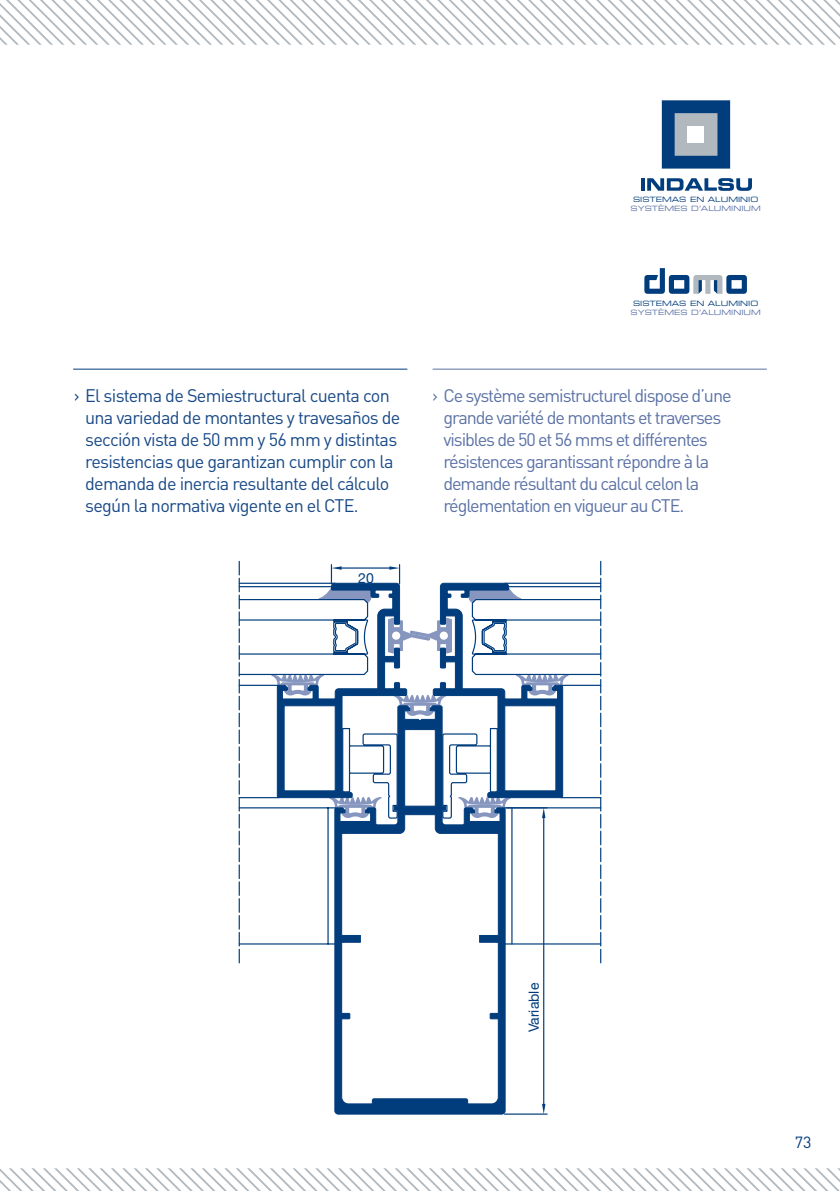
<style>
.page{position:relative;width:840px;height:1191px;background:#fff}
.page>*{position:absolute;margin:0;border:0;box-sizing:border-box;transform-origin:0 0}
.t1{font:18px/22px "DIN";letter-spacing:-.04em;color:#184987}
.t2{font:18px/22px "DIN";letter-spacing:-.06em;color:#5b72a6}
.t3{font:16px "DIN";color:#013d7d}
.t4{font:14px "Helvetica Neue";color:#013d7d}
.t5{font:7.2px "Eurostile Extended Two";color:#5b72a6}
.t6{font:7.2px "Eurostile Extended Two";color:#013d7d}
</style>
<div class="page">
<svg style="left:0;top:0;width:839px;height:45px"></svg>
<svg style="left:0;top:1168px;width:839px;height:23px"></svg>
<svg style="left:661px;top:100px;width:68px;height:69px;background:#4f759d"></svg>
<svg style="left:641px;top:178px;width:3px;height:13px"></svg>
<svg style="left:647px;top:178px;width:104px;height:13px"></svg>
<svg style="left:644px;top:268px;width:102px;height:26px"></svg>
<hr style="left:432px;top:369px;width:334px;height:1px;background:#5b72a6">
<svg style="left:238px;top:561px;width:2px;height:37px"></svg>
<hr style="left:239px;top:582px;width:95px;height:2px;background:#013d7d">
<hr style="left:239px;top:586px;width:92px;height:1px;background:#013d7d">
<svg style="left:599px;top:561px;width:2px;height:37px"></svg>
<hr style="left:505px;top:582px;width:95px;height:2px;background:#013d7d">
<hr style="left:508px;top:586px;width:92px;height:1px;background:#013d7d">
<svg style="left:238px;top:598px;width:363px;height:517px"></svg>
<svg style="left:271px;top:564px;width:297px;height:255px"></svg>
<svg style="left:334px;top:705px;width:171px;height:409px"></svg>
<hr style="left:73px;top:369px;width:334px;height:1px;background:#013d7d">
<p class="t6" style="left:632px;top:194px;width:127px">SISTEMAS EN ALUMINIO</p>
<p class="t5" style="left:630px;top:203px;width:132px">SYSTÈMES D’ALUMINIUM</p>
<p class="t1" style="left:85px;top:384px;width:317px;text-indent:-11px">› El sistema de Semiestructural cuenta con una variedad de montantes y travesaños de sección vista de 50 mm y 56 mm y distintas resistencias que garantizan cumplir con la demanda de inercia resultante del cálculo según la normativa vigente en el CTE.</p>
<p class="t4" style="left:358px;top:568px;width:17px">20</p>
<p class="t6" style="left:632px;top:298px;width:127px">SISTEMAS EN ALUMINIO</p>
<p class="t5" style="left:630px;top:307px;width:132px">SYSTÈMES D’ALUMINIUM</p>
<p class="t2" style="left:443px;top:384px;width:289px;text-indent:-11px">› Ce système semistructurel dispose d’une grande variété de montants et traverses visibles de 50 et 56 mms et différentes résistences garantissant répondre à la demande résultant du calcul celon la réglementation en vigueur au CTE.</p>
<p class="t4" style="left:523px;top:1032px;width:51px;rotate:-90deg">Variable</p>
<p class="t3" style="left:794px;top:1132px;width:18px">73</p>
</div>
